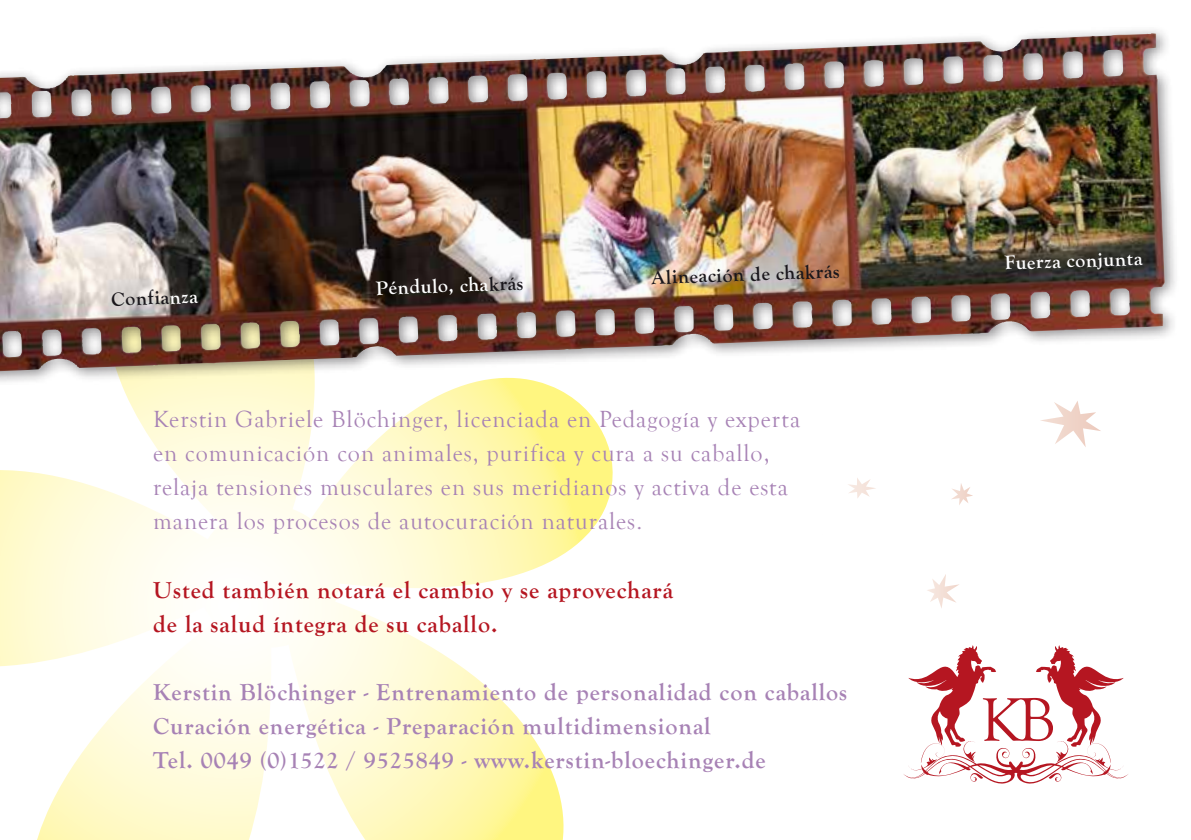
<style>
.page{position:relative;width:1191px;height:840px;background:#fff}
.page>*{position:absolute;margin:0;border:0;box-sizing:border-box;transform-origin:0 0}
.t1{font:24px/34px "Goudy Old Style T";letter-spacing:.04em;color:#a782b5}
.t2{font:700 24px/34px "Goudy Old Style T";letter-spacing:.04em;color:#a782b5}
.t3{font:700 24px/34px "Goudy Old Style T";letter-spacing:.04em;color:#b51621}
.t4{font:700 20px "Goudy Old Style T";color:#fff}
.t5{font:700 20px "Goudy Old Style T";color:#1a171c}
.s1{color:#fff}
.s2{color:#1a171c}
</style>
<div class="page">
<svg style="left:0;top:389px;width:613px;height:450px"></svg>
<svg style="left:903px;top:645px;width:225px;height:138px"></svg>
<div style="left:0;top:24px;width:1179px;height:365px;background:#1a171c;opacity:.5"></div>
<img style="left:625px;top:33px;width:526px;height:32px">
<svg style="left:848px;top:478px;width:28px;height:20px"></svg>
<svg style="left:952px;top:483px;width:21px;height:22px"></svg>
<svg style="left:1040px;top:401px;width:61px;height:46px"></svg>
<svg style="left:927px;top:574px;width:32px;height:34px"></svg>
<p class="t5" style="left:111px;top:288px;width:88px;rotate:-2deg">Confia<span class="s1">nza</span></p>
<p class="t4" style="left:375px;top:276px;width:149px;rotate:-2deg">Péndulo, cha<span class="s2">krás</span></p>
<p class="t5" style="left:651px;top:266px;width:189px;rotate:-2deg">Alineación de chakrás</p>
<p class="t1" style="left:153px;top:402px;width:648px">Kerstin Gabriele Blöchinger, licenciada en Pedagogía y experta en comunicación con animales, purifica y cura a su caballo, relaja tensiones musculares en sus meridianos y activa de esta manera los procesos de autocuración naturales.</p>
<p class="t3" style="left:153px;top:572px;width:521px">Usted también notará el cambio y se aprovechará de la salud íntegra de su caballo.</p>
<p class="t2" style="left:153px;top:674px;width:695px">Kerstin Blöchinger - Entrenamiento de personalidad con caballos<br>Curación energética - Preparación multidimensional<br>Tel. 0049 (0)1522 / 9525849 - www.kerstin-bloechinger.de</p>
<p class="t4" style="left:1004px;top:251px;width:139px;rotate:-2deg">Fuerza conjunta</p>
</div>
